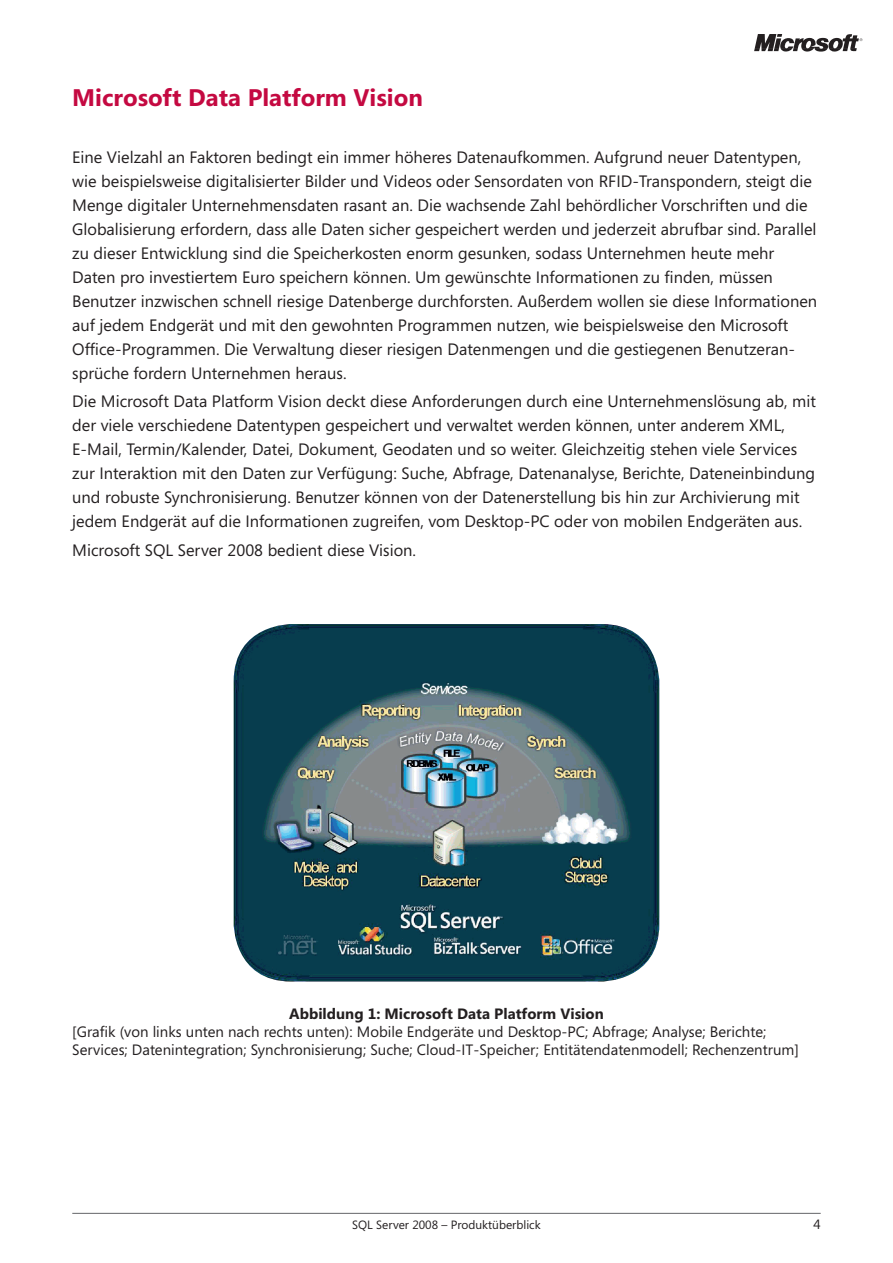
<style>
.page{position:relative;width:893px;height:1263px;background:#fff}
.page>*{position:absolute;margin:0;border:0;box-sizing:border-box;transform-origin:0 0}
.t1{font:700 24px "Segoe";color:#c40941}
.t2{font:16.5px/24px "Segoe";color:#231f20}
.t3{font:15px/18px "Segoe";color:#231f20}
.t4{font:700 15px "Segoe";color:#231f20}
.t5{font:13.5px "Segoe";color:#231f20}
.t6{font:12px "Segoe";color:#231f20}
</style>
<div class="page">
<hr style="left:72px;top:1213px;width:749px;height:1px;background:#6c6d70">
<svg style="left:754px;top:34px;width:108px;height:18px"></svg>
<img style="left:234px;top:624px;width:425px;height:357px">
<h1 class="t1" style="left:72px;top:84px;width:352px">Microsoft Data Platform Vision</h1>
<p class="t2" style="left:72px;top:145px;width:746px">Eine Vielzahl an Faktoren bedingt ein immer höheres Datenaufkommen. Aufgrund neuer Datentypen, wie beispielsweise digitalisierter Bilder und Videos oder Sensordaten von RFID-Transpondern, steigt die Menge digitaler Unternehmensdaten rasant an. Die wachsende Zahl behördlicher Vorschriften und die Globalisierung erfordern, dass alle Daten sicher gespeichert werden und jederzeit abrufbar sind. Parallel zu dieser Entwicklung sind die Speicherkosten enorm gesunken, sodass Unternehmen heute mehr Daten pro investiertem Euro speichern können. Um gewünschte Informationen zu finden, müssen Benutzer inzwischen schnell riesige Datenberge durchforsten. Außerdem wollen sie diese Informationen auf jedem Endgerät und mit den gewohnten Programmen nutzen, wie beispielsweise den Microsoft Office-Programmen. Die Verwaltung dieser riesigen Datenmengen und die gestiegenen Benutzeran&shy;sprüche fordern Unternehmen heraus.</p>
<p class="t2" style="left:72px;top:389px;width:745px">Die Microsoft Data Platform Vision deckt diese Anforderungen durch eine Unternehmenslösung ab, mit der viele verschiedene Datentypen gespeichert und verwaltet werden können, unter anderem XML, E-Mail, Termin/Kalender, Datei, Dokument, Geodaten und so weiter. Gleichzeitig stehen viele Services zur Interaktion mit den Daten zur Verfügung: Suche, Abfrage, Datenanalyse, Berichte, Dateneinbindung und robuste Synchronisierung. Benutzer können von der Datenerstellung bis hin zur Archivierung mit jedem Endgerät auf die Informationen zugreifen, vom Desktop-PC oder von mobilen Endgeräten aus.</p>
<p class="t2" style="left:72px;top:538px;width:345px">Microsoft SQL Server 2008 bedient diese Vision.</p>
<p class="t4" style="left:289px;top:1005px;width:316px">Abbildung 1: Microsoft Data Platform Vision</p>
<p class="t3" style="left:72px;top:1023px;width:728px">[Grafik (von links unten nach rechts unten): Mobile Endgeräte und Desktop-PC; Abfrage; Analyse; Berichte;<br>Services; Datenintegration; Synchronisierung; Suche; Cloud-IT-Speicher; Entitätendatenmodell; Rechenzentrum]</p>
<p class="t6" style="left:352px;top:1217px;width:190px">SQL Server 2008 – Produktüberblick</p>
<p class="t5" style="left:813px;top:1216px;width:9px">4</p>
</div>
